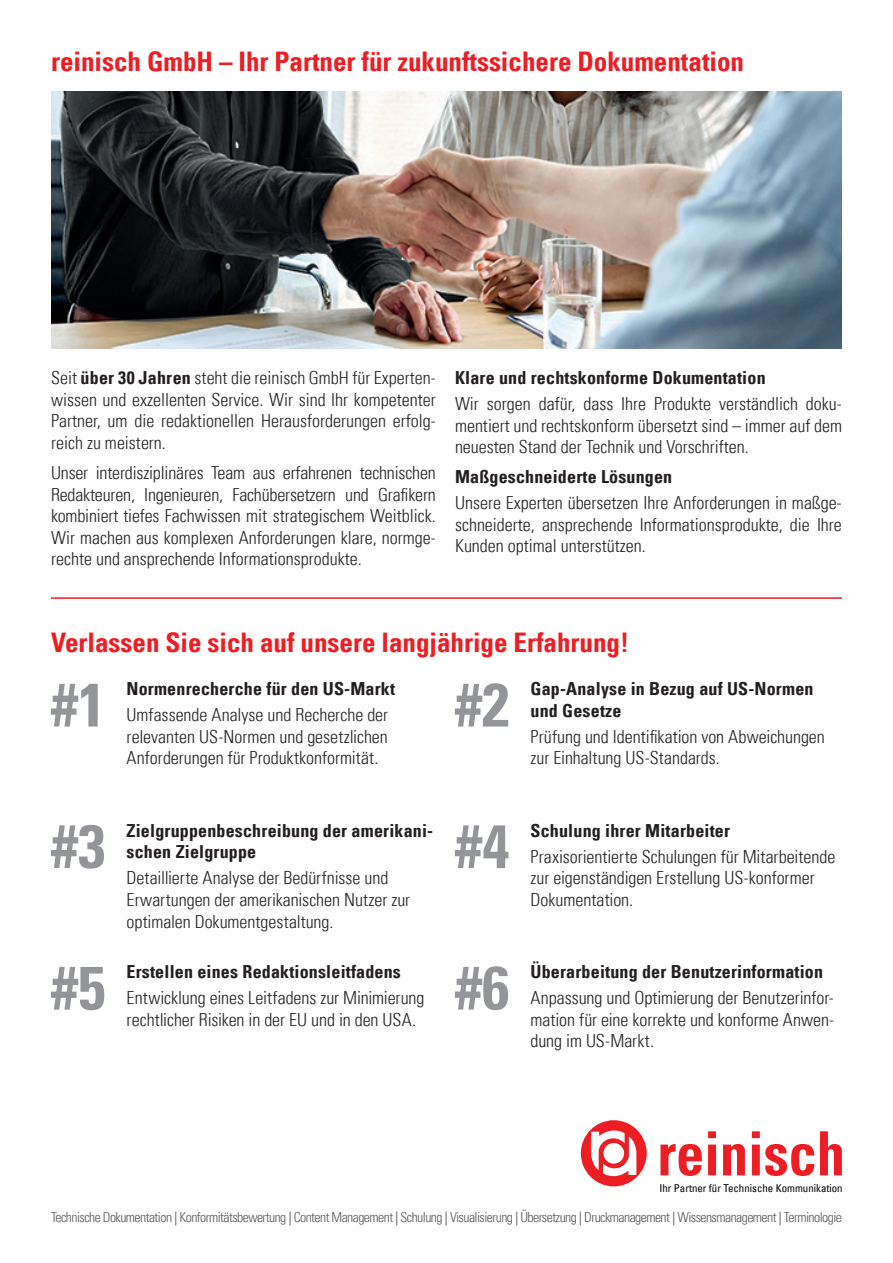
<style>
.page{position:relative;width:893px;height:1263px;background:#fff}
.page>*{position:absolute;margin:0;border:0;box-sizing:border-box;transform-origin:0 0}
.t1{font:700 condensed 61.2px "Univers";color:#939598}
.t2{font:700 condensed 27px "Univers";color:#ee1d23}
.t3{font:300 condensed 18px/21.6px "Univers";color:#231f20;text-align:justify}
.t4{font:700 condensed 18px/21.6px "Univers";letter-spacing:.01em;color:#231f20}
.t5{font:300 condensed 13.8px "Univers";letter-spacing:-.04em;color:#57585a}
.t6{font:condensed 10.8px "Univers";color:#000001}
.s1{font-weight:700}
.s2{font-weight:400}
</style>
<div class="page">
<img style="left:51px;top:92px;width:791px;height:257px">
<svg style="left:581px;top:1120px;width:66px;height:66px"></svg>
<svg style="left:660px;top:1144px;width:42px;height:32px"></svg>
<svg style="left:708px;top:1131px;width:8px;height:44px"></svg>
<svg style="left:723px;top:1144px;width:22px;height:31px"></svg>
<svg style="left:752px;top:1131px;width:62px;height:45px"></svg>
<svg style="left:820px;top:1131px;width:22px;height:44px"></svg>
<hr style="left:51px;top:597px;width:791px;height:2px;background:#ee1d23">
<h2 class="t2" style="left:51px;top:44px;width:694px">reinisch GmbH – Ihr Partner für zukunftssichere Dokumentation</h2>
<p class="t3" style="left:51px;top:367px;width:386px">Seit <span class="s1">über 30 Jahren</span> steht die reinisch GmbH für Experten&shy;wissen und exzellenten Service. Wir sind Ihr kompetenter Partner, um die redaktionellen Herausforderungen erfolg&shy;reich zu meistern.</p>
<p class="t3" style="left:51px;top:462px;width:386px">Unser interdisziplinäres Team aus erfahrenen technischen Redakteuren, Ingenieuren, Fachübersetzern und Grafikern kombiniert tiefes Fachwissen mit strategischem Weitblick.<br>Wir machen aus komplexen Anforderungen klare, normge&shy;rechte und ansprechende Informationsprodukte.</p>
<p class="t4" style="left:455px;top:367px;width:312px">Klare und rechtskonforme Dokumentation</p>
<p class="t3" style="left:455px;top:393px;width:388px">Wir sorgen dafür, dass Ihre Produkte verständlich doku&shy;mentiert und rechtskonform übersetzt sind – immer auf dem neuesten Stand der Technik und Vorschriften.</p>
<p class="t4" style="left:455px;top:466px;width:219px">Maßgeschneiderte Lösungen</p>
<p class="t3" style="left:455px;top:492px;width:388px">Unsere Experten übersetzen Ihre Anforderungen in maßge&shy;schneiderte, ansprechende Informationsprodukte, die Ihre Kunden optimal unterstützen.</p>
<h2 class="t2" style="left:51px;top:626px;width:579px">Verlassen Sie sich auf unsere langjährige Erfahrung!</h2>
<h1 class="t1" style="left:51px;top:667px;width:56px">#1</h1>
<p class="t4" style="left:531px;top:678px;width:284px">Gap-Analyse in Bezug auf US-Normen und Gesetze</p>
<p class="t3" style="left:531px;top:726px;width:296px">Prüfung und Identifikation von Abweichungen zur Einhaltung US-Standards.</p>
<p class="t4" style="left:127px;top:678px;width:270px">Normenrecherche für den US-Markt</p>
<p class="t3" style="left:127px;top:704px;width:263px">Umfassende Analyse und Recherche der relevanten US-Normen und gesetzlichen Anforderungen für Produktkonformität.</p>
<h1 class="t1" style="left:455px;top:667px;width:56px">#2</h1>
<h1 class="t1" style="left:51px;top:809px;width:56px">#3</h1>
<h1 class="t1" style="left:51px;top:950px;width:56px">#5</h1>
<p class="t4" style="left:127px;top:819px;width:308px">Zielgruppenbeschreibung der amerikani&shy;schen Zielgruppe</p>
<p class="t3" style="left:127px;top:867px;width:285px;text-align:left">Detaillierte Analyse der Bedürfnisse und<br>Erwartungen der amerikanischen Nutzer zur optimalen Dokumentgestaltung.</p>
<p class="t4" style="left:127px;top:961px;width:276px">Erstellen eines Redaktionsleitfadens</p>
<p class="t3" style="left:127px;top:987px;width:299px">Entwicklung eines Leitfadens zur Minimierung rechtlicher Risiken in der EU und in den USA.</p>
<h1 class="t1" style="left:455px;top:809px;width:56px">#4</h1>
<p class="t4" style="left:531px;top:820px;width:201px">Schulung ihrer Mitarbeiter</p>
<p class="t3" style="left:531px;top:846px;width:306px;text-align:left">Praxisorientierte Schulungen für Mitarbeitende zur eigenständigen Erstellung US-konformer<br>Dokumentation.</p>
<h1 class="t1" style="left:455px;top:950px;width:56px">#6</h1>
<p class="t4" style="left:531px;top:961px;width:294px">Überarbeitung der Benutzerinformation</p>
<p class="t3" style="left:531px;top:987px;width:305px">Anpassung und Optimierung der Benutzerinfor&shy;mation für eine korrekte und konforme Anwen&shy;dung im US-Markt.</p>
<p class="t6" style="left:659px;top:1182px;width:185px">Ihr Partner für Technische Kommunikation</p>
<p class="t5" style="left:51px;top:1209px;width:792px">Technische Dokumentation <span class="s2">|</span> Konformitätsbewertung <span class="s2">|</span> Content Management <span class="s2">|</span> Schulung <span class="s2">|</span> Visualisierung <span class="s2">|</span> Übersetzung <span class="s2">|</span> Druckmanagement <span class="s2">|</span> Wissensmanagement <span class="s2">|</span> Terminologie</p>
</div>
